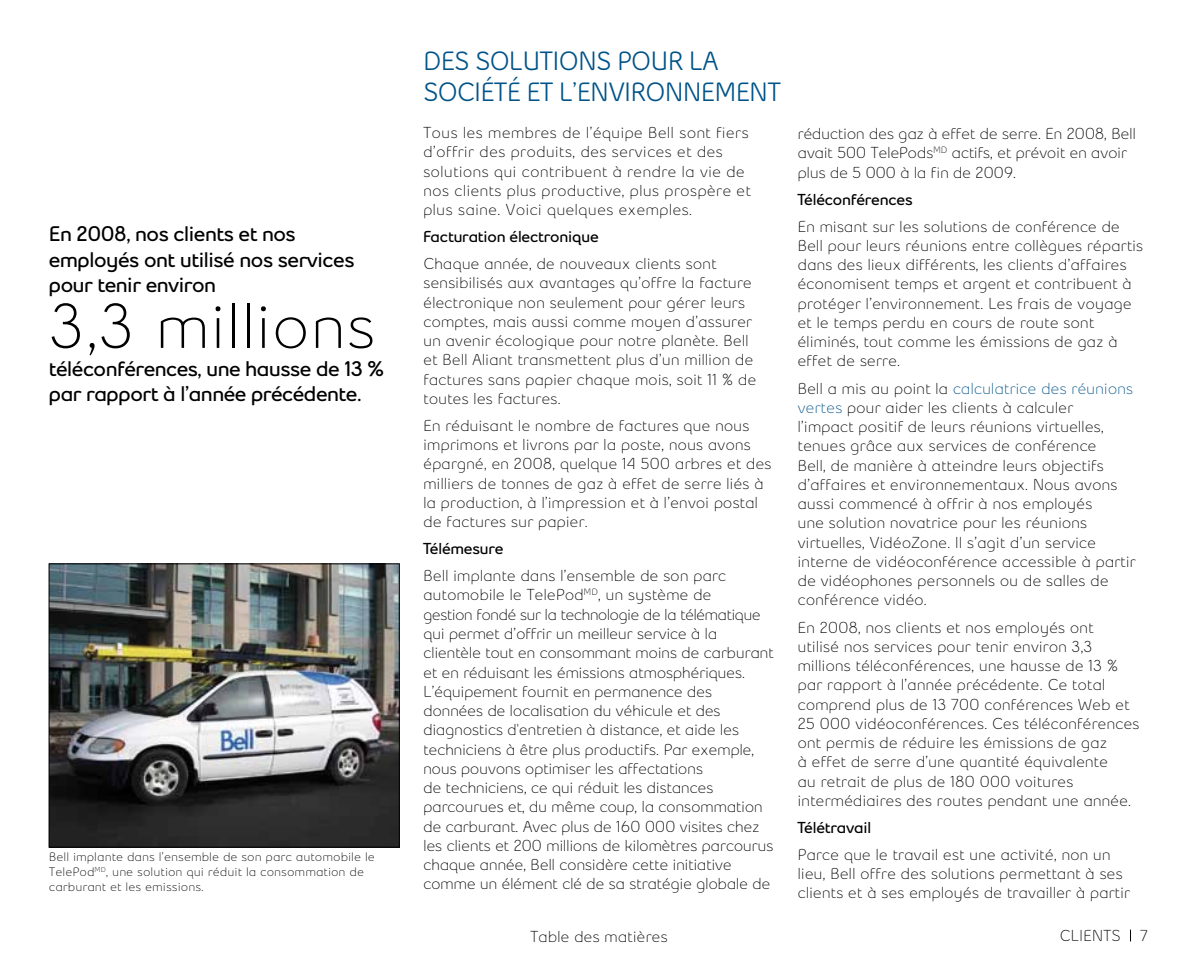
<style>
.page{position:relative;width:1197px;height:977px;background:#fff}
.page>*{position:absolute;margin:0;border:0;box-sizing:border-box;transform-origin:0 0}
.t1{font:63px "Bell Slim";color:#000}
.t2{font:600 26.25px/31.5px "Bell Slim";letter-spacing:-.03em;color:#005388}
.t3{font:700 21px/25.2px "Bell Slim";letter-spacing:-.02em;color:#000}
.t4{font:15.75px/19.2px "Bell Slim";letter-spacing:-.015em;color:#000}
.t5{font:700 15.75px "Bell Slim";letter-spacing:-.01em;color:#000}
.t6{font:12.25px/14.7px "Bell Slim";color:#000}
.s1{color:#005388}
</style>
<div class="page">
<svg style="left:1130px;top:929px;width:1px;height:12px"></svg>
<img style="left:51px;top:565px;width:347px;height:280px">
<div style="left:49px;top:563px;width:351px;height:284px;border:1px solid #000"></div>
<h3 class="t3" style="left:49px;top:221px;width:307px">En 2008, nos clients et nos employés ont utilisé nos services pour tenir environ</h3>
<h1 class="t1" style="left:49px;top:289px;width:329px">3,3 millions</h1>
<h3 class="t3" style="left:49px;top:355px;width:337px">téléconférences, une hausse de 13 % par rapport à l’année précédente.</h3>
<p class="t6" style="left:49px;top:849px;width:328px">Bell implante dans l’ensemble de son parc automobile le<br>TelePod<sup>M</sup> <sup>D</sup>, une solution qui réduit la consommation de carburant et les emissions.</p>
<h2 class="t2" style="left:423px;top:45px;width:359px">DES SOLUTIONS POUR LA<br>SOCIÉTÉ ET L’ENVIRONNEMENT</h2>
<p class="t4" style="left:423px;top:123px;width:330px">Tous les membres de l’équipe Bell sont fiers d’offrir des produits, des services et des solutions qui contribuent à rendre la vie de nos clients plus productive, plus prospère et plus saine. Voici quelques exemples.</p>
<p class="t5" style="left:423px;top:226px;width:177px">Facturation électronique</p>
<p class="t4" style="left:423px;top:254px;width:335px">Chaque année, de nouveaux clients sont sensibilisés aux avantages qu’offre la facture électronique non seulement pour gérer leurs comptes, mais aussi comme moyen d’assurer un avenir écologique pour notre planète. Bell et Bell Aliant transmettent plus d’un million de factures sans papier chaque mois, soit 11 % de toutes les factures.</p>
<p class="t4" style="left:423px;top:416px;width:350px">En réduisant le nombre de factures que nous imprimons et livrons par la poste, nous avons épargné, en 2008, quelque 14 500 arbres et des milliers de tonnes de gaz à effet de serre liés à la production, à l’impression et à l’envoi postal de factures sur papier.</p>
<p class="t5" style="left:423px;top:538px;width:82px">Télémesure</p>
<p class="t4" style="left:423px;top:566px;width:352px">Bell implante dans l’ensemble de son parc automobile le TelePod<sup>M</sup> <sup>D</sup>, un système de<br>gestion fondé sur la technologie de la télématique qui permet d’offrir un meilleur service à la clientèle tout en consommant moins de carburant et en réduisant les émissions atmosphériques.<br>L’équipement fournit en permanence des données de localisation du véhicule et des diagnostics d'entretien à distance, et aide les techniciens à être plus productifs. Par exemple, nous pouvons optimiser les affectations<br>de techniciens, ce qui réduit les distances parcourues et, du même coup, la consommation de carburant. Avec plus de 160 000 visites chez les clients et 200 millions de kilomètres parcourus chaque année, Bell considère cette initiative comme un élément clé de sa stratégie globale de</p>
<p class="t4" style="left:530px;top:927px;width:139px">Table des matières</p>
<p class="t4" style="left:797px;top:124px;width:340px">réduction des gaz à effet de serre. En 2008, Bell avait 500 TelePods<sup>M</sup> <sup>D</sup> actifs, et prévoit en avoir plus de 5 000 à la fin de 2009.</p>
<p class="t5" style="left:797px;top:189px;width:117px">Téléconférences</p>
<p class="t4" style="left:797px;top:216px;width:348px">En misant sur les solutions de conférence de Bell pour leurs réunions entre collègues répartis dans des lieux différents, les clients d’affaires économisent temps et argent et contribuent à protéger l’environnement. Les frais de voyage et le temps perdu en cours de route sont éliminés, tout comme les émissions de gaz à effet de serre.</p>
<p class="t4" style="left:797px;top:378px;width:340px">Bell a mis au point la <span class="s1">calculatrice des réunions vertes</span> pour aider les clients à calculer<br>l’impact positif de leurs réunions virtuelles, tenues grâce aux services de conférence<br>Bell, de manière à atteindre leurs objectifs d’affaires et environnementaux. Nous avons aussi commencé à offrir à nos employés<br>une solution novatrice pour les réunions virtuelles, VidéoZone. Il s’agit d’un service interne de vidéoconférence accessible à partir de vidéophones personnels ou de salles de conférence vidéo.</p>
<p class="t4" style="left:797px;top:617px;width:344px">En 2008, nos clients et nos employés ont<br>utilisé nos services pour tenir environ 3,3 millions téléconférences, une hausse de 13 % par rapport à l’année précédente. Ce total comprend plus de 13 700 conférences Web et 25 000 vidéoconférences. Ces téléconférences ont permis de réduire les émissions de gaz<br>à effet de serre d’une quantité équivalente<br>au retrait de plus de 180 000 voitures intermédiaires des routes pendant une année.</p>
<p class="t5" style="left:797px;top:817px;width:75px">Télétravail</p>
<p class="t4" style="left:797px;top:844px;width:334px">Parce que le travail est une activité, non un lieu, Bell offre des solutions permettant à ses clients et à ses employés de travailler à partir</p>
<p class="t4" style="left:1059px;top:926px;width:21px">Clients</p>
<p class="t4" style="left:1140px;top:926px;width:9px">7</p>
</div>
